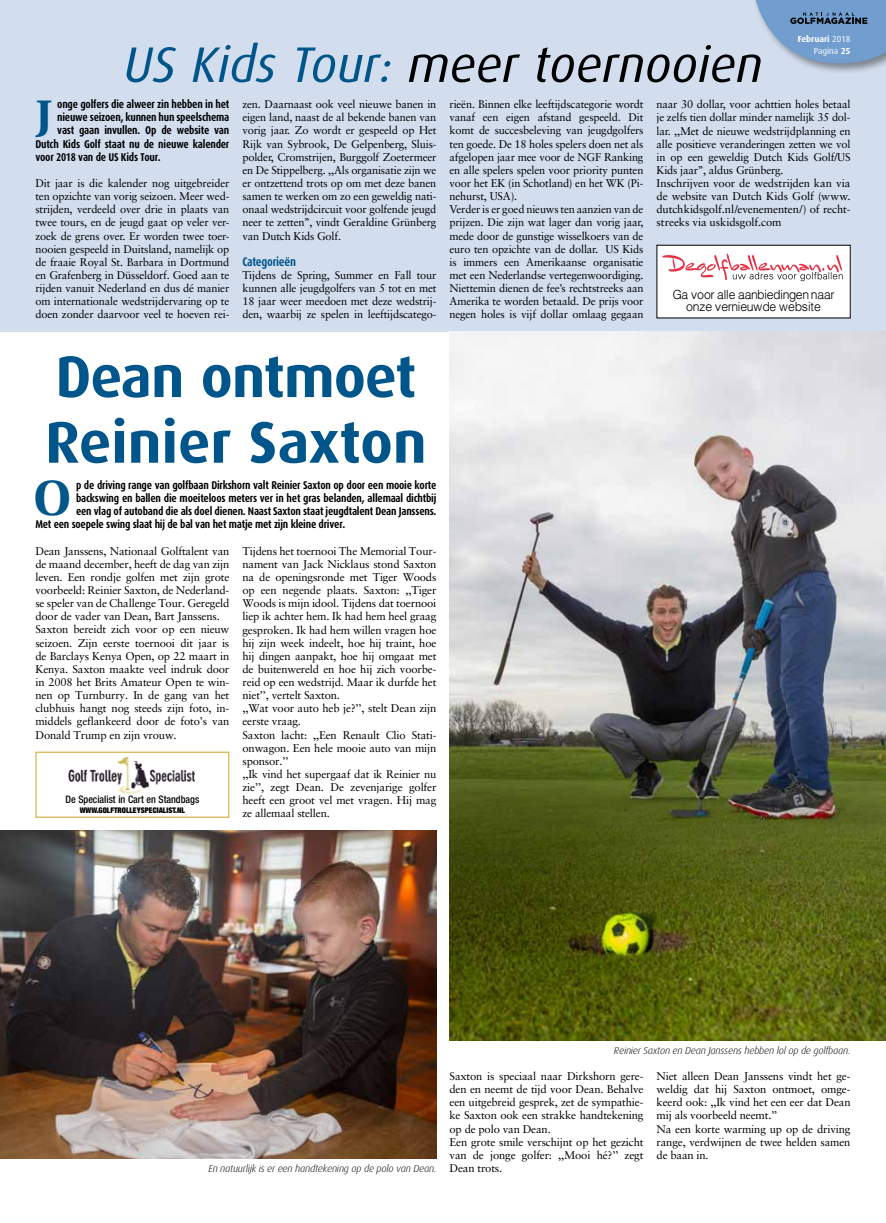
<style>
.page{position:relative;width:886px;height:1223px;background:#fff}
.page>*{position:absolute;margin:0;border:0;box-sizing:border-box;transform-origin:0 0}
.t1{font:700 58.75px/65.6px "Dax";letter-spacing:-.01em;color:#00568a}
.t2{font:italic 50px "Dax";color:#000}
.t3{font:700 49.12px "Utopia";color:#00568a}
.t4{font:700 45.38px "Utopia";color:#00568a}
.t5{font:700 12.5px "Dax Condensed";letter-spacing:-.02em;color:#00568a}
.t6{font:300 11.62px/12.2px "Hallmarke";color:#000;text-align:center}
.t7{font:11.25px/13.1px "Sabon";letter-spacing:-.015em;color:#000}
.t8{font:700 11.25px "Dax Condensed";letter-spacing:-.02em;color:#000}
.t9{font:500 condensed 10.38px "Helvetica Neue LT Std";color:#000;scale:.96 1}
.t10{font:italic 300 10px "Dax";letter-spacing:-.015em;color:#000}
.t11{font:700 8.75px "Dax";color:#fff}
.t12{font:8.75px "Dax";color:#fff}
.t13{font:900 condensed 7.75px "Helvetica Neue LT Std";color:#000;scale:.96 1}
.s1{font-weight:400}
.s2{color:#00568a}
.s3{font-weight:700}
</style>
<div class="page">
<div style="left:0;top:0;width:886px;height:331px;background:#d2ddee"></div>
<div style="left:752px;top:0;width:134px;height:75px;background:#000;opacity:.4"></div>
<svg style="left:754px;top:0;width:132px;height:65px;background:#7da1c9"></svg>
<img style="left:449px;top:331px;width:437px;height:709px">
<img style="left:0;top:830px;width:436px;height:328px">
<div style="left:657px;top:245px;width:193px;height:73px;background:#fff"></div>
<svg style="left:662px;top:254px;width:181px;height:27px"></svg>
<img style="left:68px;top:756px;width:127px;height:38px">
<div style="left:35px;top:751px;width:194px;height:67px;border:1px solid #d4b753"></div>
<p class="t11" style="left:798px;top:34px;width:54px">Februari <span class="s1">2018</span></p>
<h2 class="t2" style="left:123px;top:37px;width:641px"><span class="s2">US Kids Tour:</span> meer toernooien</h2>
<p class="t7" style="left:242px;top:98px;width:195px;text-align:justify">zen. Daarnaast ook veel nieuwe banen in eigen land, naast de al bekende banen van vorig jaar. Zo wordt er gespeeld op Het Rijk van Sybrook, De Gelpenberg, Sluis&shy;polder, Cromstrijen, Burggolf Zoetermeer en De Stippelberg. ,,Als organisatie zijn we er ontzettend trots op om met deze banen samen te werken om zo een geweldig nati&shy;onaal wedstrijdcircuit voor golfende jeugd neer te zetten’’, vindt Geraldine Grünberg van Dutch Kids Golf.</p>
<p class="t5" style="left:242px;top:254px;width:55px">Categorieën</p>
<p class="t7" style="left:242px;top:268px;width:195px;text-align:justify">Tijdens de Spring, Summer en Fall tour kunnen alle jeugdgolfers van 5 tot en met 18 jaar weer meedoen met deze wedstrij&shy;den, waarbij ze spelen in leeftijdscatego-</p>
<p class="t12" style="left:814px;top:46px;width:38px">Pagina <span class="s3">25</span></p>
<h3 class="t4" style="left:35px;top:90px;width:19px">J</h3>
<p class="t8" style="left:57px;top:98px;width:174px">onge golfers die alweer zin hebben in het</p>
<p class="t7" style="left:449px;top:98px;width:195px">rieën. Binnen elke leeftijdscategorie wordt vanaf een eigen afstand gespeeld. Dit komt de succesbeleving van jeugdgolfers ten goede. De 18 holes spelers doen net als afgelopen jaar mee voor de NGF Ranking en alle spelers spelen voor priority punten voor het EK (in Schotland) en het WK (Pi&shy;nehurst, USA).<br>Verder is er goed nieuws ten aanzien van de prijzen. Die zijn wat lager dan vorig jaar, mede door de gunstige wisselkoers van de euro ten opzichte van de dollar. US Kids is immers een Amerikaanse organisatie met een Nederlandse vertegenwoordiging.<br>Niettemin dienen de fee’s rechtstreeks aan Amerika te worden betaald. De prijs voor negen holes is vijf dollar omlaag gegaan</p>
<p class="t7" style="left:656px;top:98px;width:195px">naar 30 dollar, voor achttien holes betaal je zelfs tien dollar minder namelijk 35 dol&shy;lar. ,,Met de nieuwe wedstrijdplanning en alle positieve veranderingen zetten we vol in op een geweldig Dutch Kids Golf/US Kids jaar’’, aldus Grünberg.<br>Inschrijven voor de wedstrijden kan via de website van Dutch Kids Golf (www. dutchkidsgolf.nl/evenementen/) of recht&shy;streeks via uskidsgolf.com</p>
<p class="t8" style="left:57px;top:111px;width:174px">nieuwe seizoen, kunnen hun speelschema</p>
<p class="t8" style="left:57px;top:124px;width:174px">vast gaan invullen. Op de website van</p>
<p class="t8" style="left:35px;top:137px;width:195px">Dutch Kids Golf staat nu de nieuwe kalender</p>
<p class="t8" style="left:35px;top:151px;width:127px">voor 2018 van de US Kids Tour.</p>
<p class="t7" style="left:35px;top:176px;width:195px;text-align:justify">Dit jaar is die kalender nog uitgebreider ten opzichte van vorig seizoen. Meer wed&shy;strijden, verdeeld over drie in plaats van twee tours, en de jeugd gaat op veler ver&shy;zoek de grens over. Er worden twee toer&shy;nooien gespeeld in Duitsland, namelijk op de fraaie Royal St. Barbara in Dortmund en Grafenberg in Düsseldorf. Goed aan te rijden vanuit Nederland en dus dé manier om internationale wedstrijdervaring op te doen zonder daarvoor veel te hoeven rei-</p>
<p class="t6" style="left:673px;top:288px;width:163px">Ga voor alle aanbiedingen naar onze vernieuwde website</p>
<h1 class="t1" style="left:45px;top:344px;width:383px">Dean ontmoet<br>Reinier Saxton</h1>
<h3 class="t3" style="left:33px;top:470px;width:39px">O</h3>
<p class="t8" style="left:76px;top:479px;width:362px">p de driving range van golfbaan Dirkshorn valt Reinier Saxton op door een mooie korte</p>
<p class="t8" style="left:76px;top:492px;width:362px">backswing en ballen die moeiteloos meters ver in het gras belanden, allemaal dichtbij</p>
<p class="t8" style="left:76px;top:505px;width:362px">een vlag of autoband die als doel dienen. Naast Saxton staat jeugdtalent Dean Janssens.</p>
<p class="t8" style="left:35px;top:518px;width:311px">Met een soepele swing slaat hij de bal van het matje met zijn kleine driver.</p>
<p class="t7" style="left:35px;top:544px;width:195px">Dean Janssens, Nationaal Golftalent van de maand december, heeft de dag van zijn leven. Een rondje golfen met zijn grote voorbeeld: Reinier Saxton, de Nederland&shy;se speler van de Challenge Tour. Geregeld door de vader van Dean, Bart Janssens.<br>Saxton bereidt zich voor op een nieuw seizoen. Zijn eerste toernooi dit jaar is de Barclays Kenya Open, op 22 maart in Kenya. Saxton maakte veel indruk door in 2008 het Brits Amateur Open te win&shy;nen op Turnburry. In de gang van het clubhuis hangt nog steeds zijn foto, in&shy;middels geflankeerd door de foto’s van Donald Trump en zijn vrouw.</p>
<p class="t7" style="left:242px;top:544px;width:195px">Tijdens het toernooi The Memorial Tour&shy;nament van Jack Nicklaus stond Saxton na de openingsronde met Tiger Woods op een negende plaats. Saxton: ,,Tiger Woods is mijn idool. Tijdens dat toernooi liep ik achter hem. Ik had hem heel graag gesproken. Ik had hem willen vragen hoe hij zijn week indeelt, hoe hij traint, hoe hij dingen aanpakt, hoe hij omgaat met de buitenwereld en hoe hij zich voorbe&shy;reid op een wedstrijd. Maar ik durfde het niet’’, vertelt Saxton.<br>,,Wat voor auto heb je?’’, stelt Dean zijn eerste vraag.<br>Saxton lacht: ,,Een Renault Clio Stati&shy;onwagon. Een hele mooie auto van mijn sponsor.’’<br>,,Ik vind het supergaaf dat ik Reinier nu zie’’, zegt Dean. De zevenjarige golfer heeft een groot vel met vragen. Hij mag ze allemaal stellen.</p>
<p class="t9" style="left:65px;top:793px;width:141px">De Specialist in Cart en Standbags</p>
<p class="t13" style="left:80px;top:805px;width:111px">WWW.GOLFTROLLEYSPECIALIST.NL</p>
<p class="t10" style="left:208px;top:1162px;width:229px">En natuurlijk is er een handtekening op de polo van Dean.</p>
<p class="t10" style="left:614px;top:1044px;width:238px">Reinier Saxton en Dean Janssens hebben lol op de golfbaan.</p>
<p class="t7" style="left:449px;top:1069px;width:195px">Saxton is speciaal naar Dirkshorn gere&shy;den en neemt de tijd voor Dean. Behalve een uitgebreid gesprek, zet de sympathie&shy;ke Saxton ook een strakke handtekening op de polo van Dean.<br>Een grote smile verschijnt op het gezicht van de jonge golfer: ,,Mooi hé?’’ zegt Dean trots.</p>
<p class="t7" style="left:657px;top:1069px;width:195px">Niet alleen Dean Janssens vindt het ge&shy;weldig dat hij Saxton ontmoet, omge&shy;keerd ook: ,,Ik vind het een eer dat Dean mij als voorbeeld neemt.’’<br>Na een korte warming up op de driving range, verdwijnen de twee helden samen de baan in.</p>
</div>
